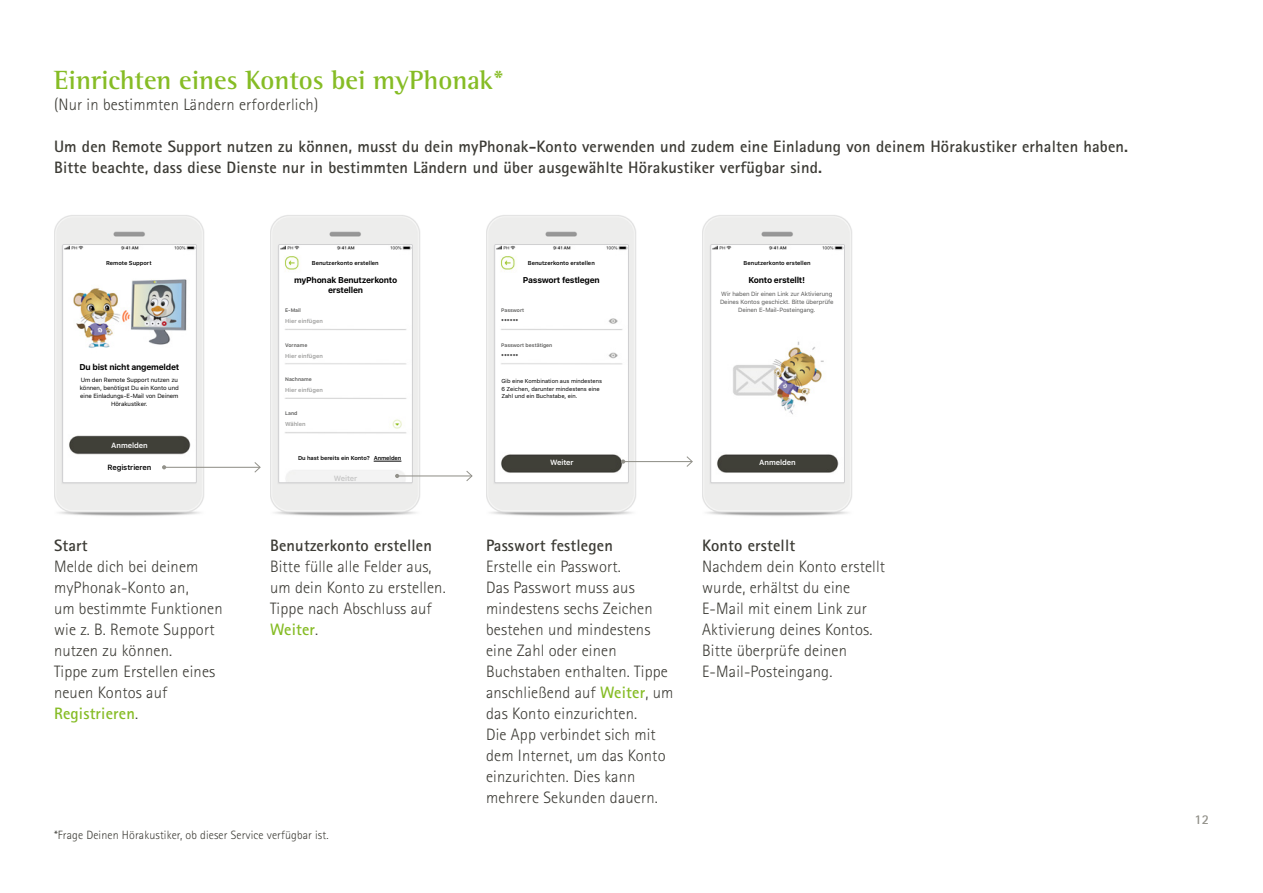
<style>
.page{position:relative;width:1263px;height:893px;background:#fff}
.page>*{position:absolute;margin:0;border:0;box-sizing:border-box;transform-origin:0 0}
.t1{font:700 27px "Rotis Semi Serif Pro";color:#86bc25}
.t2{font:300 16.5px/21px "Rotis Sans Serif Pro";letter-spacing:.01em;color:#3c3b35}
.t3{font:700 16.5px/21px "Rotis Sans Serif Pro";letter-spacing:.01em;color:#3c3b35}
.t4{font:700 13.5px "Rotis Sans Serif Pro";color:#92918a}
.t5{font:300 12px "Rotis Sans Serif Pro";letter-spacing:.01em;color:#3c3b35}
.t6{font:700 8.4px "SFUI Text";letter-spacing:-.03em;color:#000}
.t7{font:600 7.5px "SFUI Text";letter-spacing:-.01em;color:#fff}
.t8{font:600 7.5px "SFUI Text";letter-spacing:-.01em;color:#000}
.t9{font:600 7.5px "SFUI Text";letter-spacing:-.01em;color:#c6c6c6}
.t10{font:6px/7.8px "SFUI Text";letter-spacing:-.01em;color:#000;text-align:center}
.t11{font:6px/7.8px "SFUI Text";letter-spacing:-.01em;color:#575756;text-align:center}
.t12{font:600 5.7px "SFUI Text";color:#000}
.t13{font:5.7px/7.5px "SFUI Text";color:#000}
.t14{font:600 5.7px "SFUI Text";color:#9d9d9c}
.t15{font:600 5.1px "SFUI Text";color:#575756}
.s1{font-weight:700;color:#86bc25}
</style>
<div class="page">
<img style="left:54px;top:215px;width:162px;height:301px">
<img style="left:270px;top:215px;width:162px;height:301px">
<img style="left:486px;top:215px;width:162px;height:301px">
<img style="left:702px;top:215px;width:150px;height:301px">
<img style="left:64px;top:246px;width:131px;height:235px">
<div style="left:62px;top:244px;width:135px;height:239px;border:1px solid #cfcfd1"></div>
<img style="left:280px;top:246px;width:131px;height:235px">
<div style="left:278px;top:244px;width:135px;height:239px;border:1px solid #cfcfd1"></div>
<img style="left:496px;top:246px;width:131px;height:235px">
<div style="left:494px;top:244px;width:135px;height:239px;border:1px solid #cfcfd1"></div>
<img style="left:712px;top:246px;width:131px;height:235px">
<div style="left:710px;top:244px;width:135px;height:239px;border:1px solid #cfcfd1"></div>
<svg style="left:374px;top:461px;width:27px;height:1px"></svg>
<hr style="left:164px;top:467px;width:96px;height:1px;background:#92918a">
<svg style="left:162px;top:465px;width:4px;height:4px"></svg>
<svg style="left:254px;top:462px;width:7px;height:11px"></svg>
<hr style="left:397px;top:475px;width:75px;height:1px;background:#92918a">
<svg style="left:395px;top:474px;width:4px;height:4px"></svg>
<svg style="left:465px;top:471px;width:8px;height:10px"></svg>
<hr style="left:623px;top:461px;width:69px;height:1px;background:#92918a">
<svg style="left:621px;top:459px;width:4px;height:5px"></svg>
<svg style="left:686px;top:456px;width:7px;height:11px"></svg>
<h1 class="t1" style="left:54px;top:63px;width:452px">Einrichten eines Kontos bei myPhonak*</h1>
<p class="t2" style="left:54px;top:94px;width:266px">(Nur in bestimmten Ländern erforderlich)</p>
<p class="t3" style="left:54px;top:136px;width:1076px">Um den Remote Support nutzen zu können, musst du dein myPhonak-Konto verwenden und zudem eine Einladung von deinem Hörakustiker erhalten haben.<br>Bitte beachte, dass diese Dienste nur in bestimmten Ländern und über ausgewählte Hörakustiker verfügbar sind.</p>
<p class="t12" style="left:106px;top:259px;width:47px">Remote Support</p>
<p class="t12" style="left:312px;top:259px;width:68px">Benutzerkonto erstellen</p>
<p class="t12" style="left:528px;top:259px;width:69px">Benutzerkonto erstellen</p>
<p class="t12" style="left:744px;top:259px;width:68px">Benutzerkonto erstellen</p>
<p class="t6" style="left:79px;top:361px;width:101px">Du bist nicht angemeldet</p>
<p class="t10" style="left:80px;top:377px;width:100px">Um den Remote Support nutzen zu können, benötigst Du ein Konto und eine Einladungs-E-Mail von Deinem<br>Hörakustiker.</p>
<p class="t7" style="left:111px;top:440px;width:38px">Anmelden</p>
<p class="t8" style="left:107px;top:462px;width:46px">Registrieren</p>
<p class="t3" style="left:54px;top:535px;width:35px">Start</p>
<p class="t2" style="left:54px;top:556px;width:170px">Melde dich bei deinem myPhonak-Konto an,<br>um bestimmte Funktionen wie z. B. Remote Support nutzen zu können.<br>Tippe zum Erstellen eines neuen Kontos auf<br><span class="s1">Registrieren</span>.</p>
<p class="t6" style="left:294px;top:274px;width:105px">myPhonak Benutzerkonto</p>
<p class="t6" style="left:748px;top:274px;width:58px">Konto erstellt!</p>
<p class="t6" style="left:328px;top:284px;width:37px">erstellen</p>
<p class="t6" style="left:523px;top:274px;width:78px">Passwort festlegen</p>
<p class="t11" style="left:720px;top:291px;width:115px">Wir haben Dir einen Link zur Aktivierung<br>Deines Kontos geschickt. Bitte überprüfe<br>Deinen E-Mail-Posteingang.</p>
<p class="t15" style="left:285px;top:307px;width:17px">E-Mail</p>
<p class="t15" style="left:501px;top:307px;width:25px">Passwort</p>
<p class="t15" style="left:285px;top:341px;width:24px">Vorname</p>
<p class="t15" style="left:501px;top:341px;width:53px">Passwort bestätigen</p>
<p class="t15" style="left:285px;top:375px;width:28px">Nachname</p>
<p class="t15" style="left:285px;top:409px;width:14px">Land</p>
<p class="t14" style="left:285px;top:317px;width:39px">Hier einfügen</p>
<p class="t12" style="left:501px;top:317px;width:19px">******</p>
<p class="t14" style="left:285px;top:351px;width:39px">Hier einfügen</p>
<p class="t12" style="left:501px;top:351px;width:19px">******</p>
<p class="t14" style="left:285px;top:385px;width:39px">Hier einfügen</p>
<p class="t14" style="left:285px;top:419px;width:22px">Wählen</p>
<p class="t12" style="left:374px;top:454px;width:29px">Anmelden</p>
<p class="t13" style="left:501px;top:378px;width:102px">Gib eine Kombination aus mindestens<br>6 Zeichen, darunter mindestens eine<br>Zahl und ein Buchstabe, ein.</p>
<p class="t12" style="left:298px;top:454px;width:73px">Du hast bereits ein Konto?</p>
<p class="t7" style="left:759px;top:457px;width:38px">Anmelden</p>
<p class="t7" style="left:550px;top:457px;width:25px">Weiter</p>
<p class="t9" style="left:334px;top:473px;width:25px">Weiter</p>
<p class="t3" style="left:270px;top:535px;width:163px">Benutzerkonto erstellen</p>
<p class="t2" style="left:270px;top:556px;width:177px">Bitte fülle alle Felder aus, um dein Konto zu erstellen.<br>Tippe nach Abschluss auf<br><span class="s1">Weiter</span>.</p>
<p class="t3" style="left:486px;top:535px;width:128px">Passwort festlegen</p>
<p class="t2" style="left:486px;top:556px;width:189px">Erstelle ein Passwort.<br>Das Passwort muss aus mindestens sechs Zeichen bestehen und mindestens eine Zahl oder einen<br>Buchstaben enthalten. Tippe anschließend auf <span class="s1">Weiter</span>, um das Konto einzurichten.<br>Die App verbindet sich mit dem Internet, um das Konto einzurichten. Dies kann mehrere Sekunden dauern.</p>
<p class="t3" style="left:702px;top:535px;width:95px">Konto erstellt</p>
<p class="t2" style="left:702px;top:556px;width:185px">Nachdem dein Konto erstellt wurde, erhältst du eine<br>E-Mail mit einem Link zur<br>Aktivierung deines Kontos.<br>Bitte überprüfe deinen<br>E-Mail-Posteingang.</p>
<p class="t5" style="left:54px;top:828px;width:276px">*Frage Deinen Hörakustiker, ob dieser Service verfügbar ist.</p>
<p class="t4" style="left:1194px;top:811px;width:16px">12</p>
</div>
